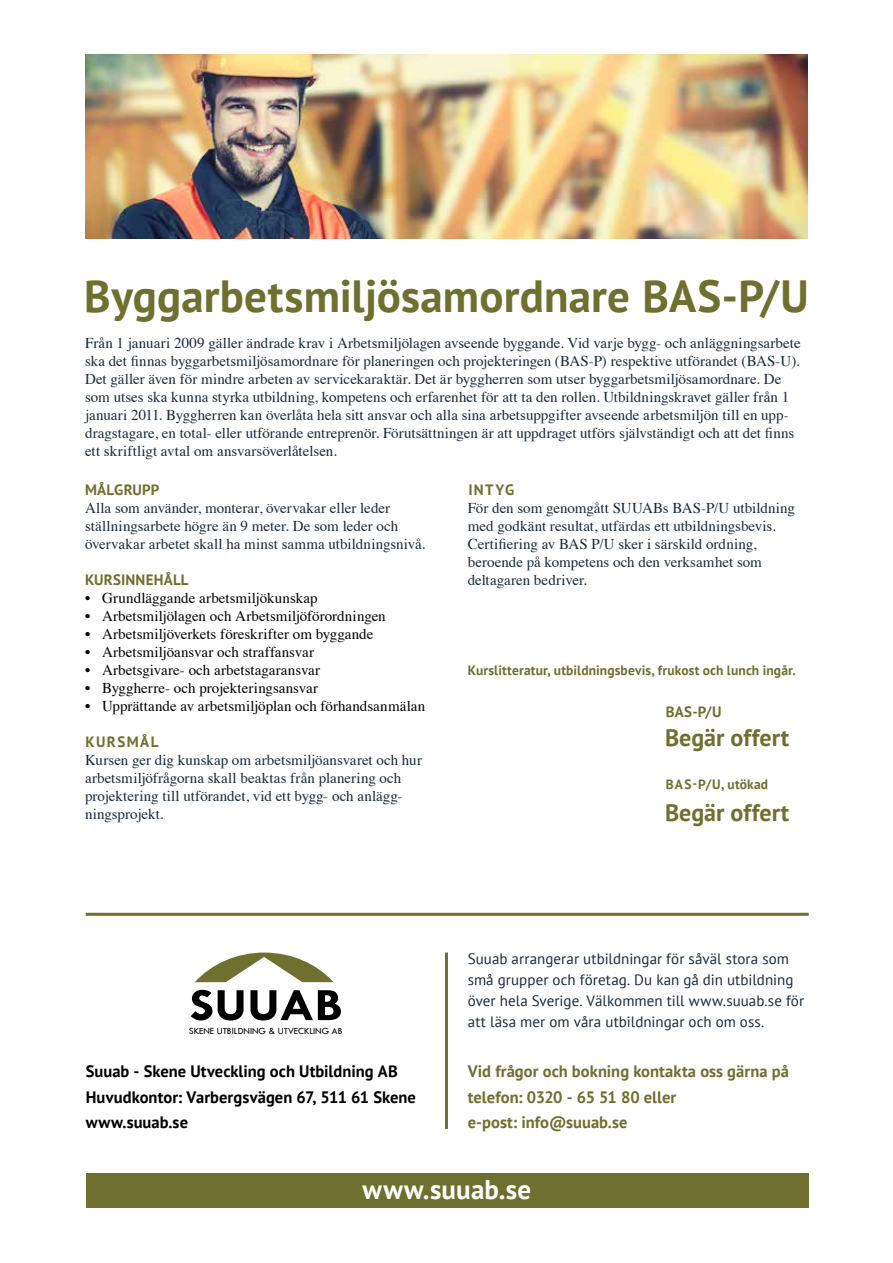
<style>
.page{position:relative;width:893px;height:1263px;background:#fff}
.page>*{position:absolute;margin:0;border:0;box-sizing:border-box;transform-origin:0 0}
.t1{font:700 46.65px "Tw Cen";color:#000;scale:1.11 1}
.t2{font:700 45px "PT Sans";letter-spacing:.005em;color:#6d702e}
.t3{font:700 27px "PT Sans";letter-spacing:.005em;color:#fff}
.t4{font:700 24px "PT Sans";color:#6d702e}
.t5{font:700 16.5px/25.5px "PT Sans";color:#000}
.t6{font:700 16.5px/25.5px "PT Sans";color:#6d702e}
.t7{font:15px/18px "Times";color:#18293c}
.t8{font:15px "Times";color:#000}
.t9{font:15px/21px "PT Sans";letter-spacing:.005em;color:#18293c}
.t10{font:700 15px "PT Sans";letter-spacing:.015em;color:#6d702e}
.t11{font:700 15px "PT Sans";letter-spacing:.095em;color:#6d702e}
.t12{font:700 13.5px "PT Sans";letter-spacing:.01em;color:#6d702e}
.t13{font:9.75px "Tw Cen";color:#000}
</style>
<div class="page">
<img style="left:85px;top:54px;width:723px;height:184px">
<svg style="left:195px;top:952px;width:139px;height:30px"></svg>
<div style="left:86px;top:1174px;width:723px;height:34px;background:#6d702e"></div>
<hr style="left:445px;top:952px;width:3px;height:177px;background:#6d702e">
<hr style="left:86px;top:913px;width:723px;height:3px;background:#6d702e">
<h2 class="t2" style="left:84px;top:266px;width:726px">Byggarbetsmiljösamordnare BAS-P/U</h2>
<p class="t7" style="left:85px;top:333px;width:717px">Från 1 januari 2009 gäller ändrade krav i Arbetsmiljölagen avseende byggande. Vid varje bygg- och anläggningsarbete ska det finnas byggarbetsmiljösamordnare för planeringen och projekteringen (BAS-P) respektive utförandet (BAS-U).<br>Det gäller även för mindre arbeten av servicekaraktär. Det är byggherren som utser byggarbetsmiljösamordnare. De som utses ska kunna styrka utbildning, kompetens och erfarenhet för att ta den rollen. Utbildningskravet gäller från 1 januari 2011. Byggherren kan överlåta hela sitt ansvar och alla sina arbetsuppgifter avseende arbetsmiljön till en upp&shy;dragstagare, en total- eller utförande entreprenör. Förutsättningen är att uppdraget utförs självständigt och att det finns ett skriftligt avtal om ansvarsöverlåtelsen.</p>
<p class="t10" style="left:85px;top:480px;width:76px">MÅLGRUPP</p>
<p class="t7" style="left:85px;top:498px;width:342px">Alla som använder, monterar, övervakar eller leder ställningsarbete högre än 9 meter. De som leder och övervakar arbetet skall ha minst samma utbildningsnivå.</p>
<p class="t10" style="left:85px;top:570px;width:105px">KURSINNEHÅLL</p>
<p class="t8" style="left:85px;top:584px;width:234px">• Grundläggande arbetsmiljökunskap</p>
<p class="t8" style="left:85px;top:602px;width:302px">• Arbetsmiljölagen och Arbetsmiljöförordningen</p>
<p class="t8" style="left:85px;top:620px;width:290px">• Arbetsmiljöverkets föreskrifter om byggande</p>
<p class="t8" style="left:85px;top:638px;width:231px">• Arbetsmiljöansvar och straffansvar</p>
<p class="t8" style="left:85px;top:656px;width:237px">• Arbetsgivare- och arbetstagaransvar</p>
<p class="t8" style="left:85px;top:674px;width:235px">• Byggherre- och projekteringsansvar</p>
<p class="t8" style="left:85px;top:692px;width:342px">• Upprättande av arbetsmiljöplan och förhandsanmälan</p>
<p class="t11" style="left:86px;top:732px;width:74px">KURSMÅL</p>
<p class="t7" style="left:85px;top:750px;width:338px">Kursen ger dig kunskap om arbetsmiljöansvaret och hur arbetsmiljöfrågorna skall beaktas från planering och projektering till utförandet, vid ett bygg- och anlägg&shy;ningsprojekt.</p>
<p class="t10" style="left:468px;top:480px;width:47px">INTYG</p>
<p class="t7" style="left:468px;top:498px;width:329px">För den som genomgått SUUABs BAS-P/U utbildning med godkänt resultat, utfärdas ett utbildningsbevis.<br>Certifiering av BAS P/U sker i särskild ordning, beroende på kompetens och den verksamhet som deltagaren bedriver.</p>
<p class="t12" style="left:468px;top:661px;width:329px">Kurslitteratur, utbildningsbevis, frukost och lunch ingår.</p>
<p class="t10" style="left:666px;top:702px;width:57px">BAS-P/U</p>
<h3 class="t4" style="left:665px;top:722px;width:126px">Begär offert</h3>
<p class="t12" style="left:666px;top:775px;width:104px">BAS-P/U, utökad</p>
<h3 class="t4" style="left:665px;top:796px;width:126px">Begär offert</h3>
<h1 class="t1" style="left:190px;top:977px;width:139px">SUUAB</h1>
<p class="t13" style="left:189px;top:1024px;width:155px">SKENE UTBILDNING &amp; UTVECKLING AB</p>
<p class="t5" style="left:86px;top:1058px;width:332px">Suuab - Skene Utveckling och Utbildning AB<br>Huvudkontor: Varbergsvägen 67, 511 61 Skene www.suuab.se</p>
<p class="t9" style="left:468px;top:948px;width:338px">Suuab arrangerar utbildningar för såväl stora som små grupper och företag. Du kan gå din utbildning över hela Sverige. Välkommen till www.suuab.se för att läsa mer om våra utbildningar och om oss.</p>
<p class="t6" style="left:468px;top:1058px;width:323px">Vid frågor och bokning kontakta oss gärna på telefon: 0320 - 65 51 80 eller<br>e-post: info@suuab.se</p>
<h3 class="t3" style="left:363px;top:1171px;width:170px">www.suuab.se</h3>
</div>
